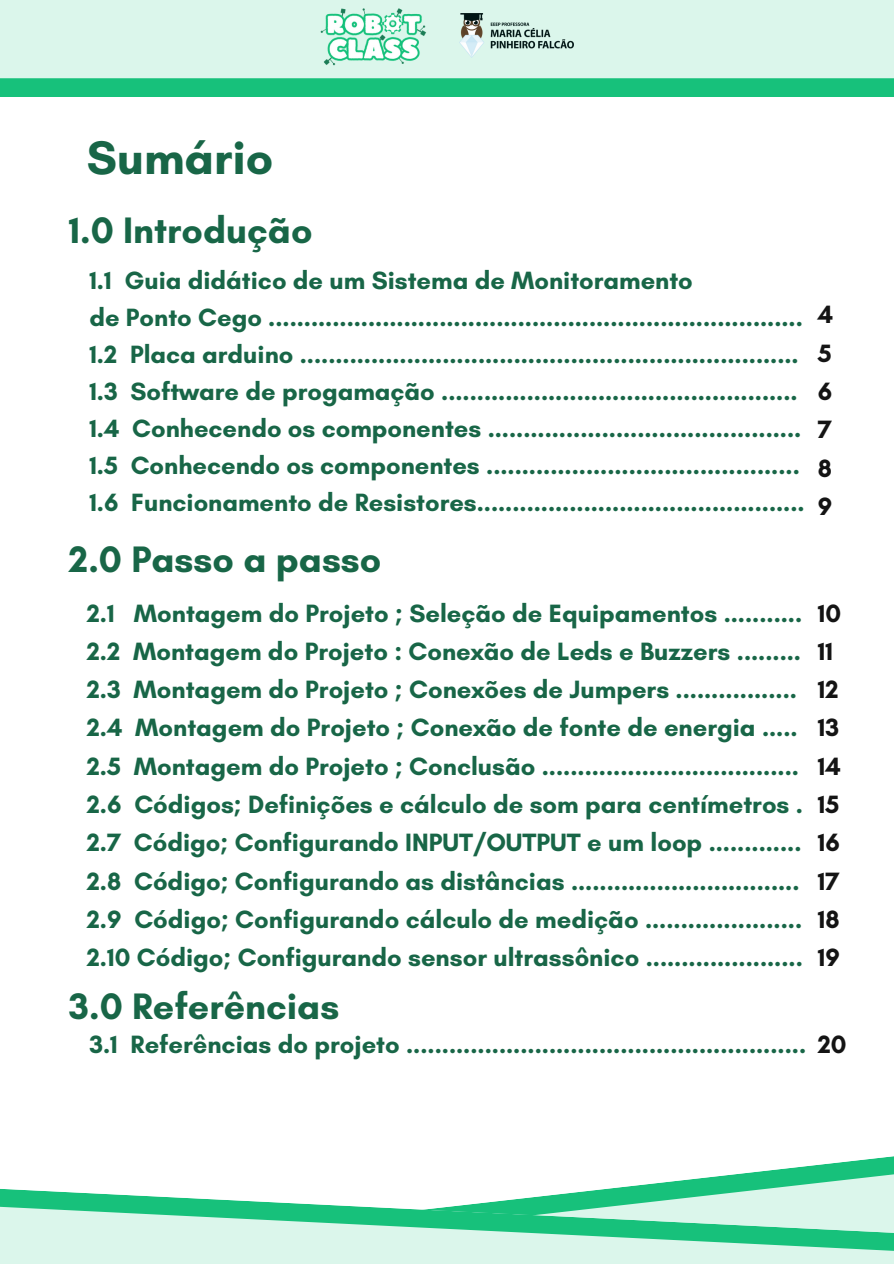
<style>
.page{position:relative;width:894px;height:1264px;background:#fff}
.page>*{position:absolute;margin:0;border:0;box-sizing:border-box;transform-origin:0 0}
.t1{font:700 48px "Glacial Indifference";color:#186647}
.t2{font:700 37.5px "Glacial Indifference";color:#186647}
.t3{font:700 25.5px "Glacial Indifference";color:#186647}
.t4{font:700 25.5px "Glacial Indifference";color:#141414}
</style>
<div class="page">
<svg style="left:0;top:0;width:893px;height:96px"></svg>
<img style="left:460px;top:14px;width:113px;height:43px">
<svg style="left:624px;top:1156px;width:269px;height:31px"></svg>
<svg style="left:0;top:1187px;width:893px;height:76px"></svg>
<img style="left:320px;top:6px;width:107px;height:59px">
<p class="t1" style="left:87px;top:128px;width:188px">Sumário</p>
<h1 class="t2" style="left:69px;top:208px;width:245px">1.0 Introdução</h1>
<h2 class="t3" style="left:89px;top:264px;width:605px">1.1 Guia didático de um Sistema de Monitoramento</h2>
<p class="t3" style="left:89px;top:301px;width:714px">de Ponto Cego ...........................................................................</p>
<p class="t3" style="left:89px;top:338px;width:710px">1.2 Placa arduino ......................................................................</p>
<p class="t3" style="left:89px;top:376px;width:709px">1.3 Software de progamação ..................................................</p>
<p class="t3" style="left:89px;top:413px;width:713px">1.4 Conhecendo os componentes ............................................</p>
<p class="t3" style="left:89px;top:450px;width:711px">1.5 Conhecendo os componentes ............................................</p>
<p class="t3" style="left:89px;top:487px;width:716px">1.6 Funcionamento de Resistores..............................................</p>
<p class="t2" style="left:69px;top:536px;width:314px">2.0 Passo a passo</p>
<h2 class="t3" style="left:87px;top:597px;width:716px">2.1 Montagem do Projeto ; Seleção de Equipamentos ...........</h2>
<p class="t3" style="left:87px;top:635px;width:715px">2.2 Montagem do Projeto : Conexão de Leds e Buzzers .........</p>
<p class="t3" style="left:87px;top:674px;width:711px">2.3 Montagem do Projeto ; Conexões de Jumpers .................</p>
<p class="t3" style="left:87px;top:712px;width:712px">2.4 Montagem do Projeto ; Conexão de fonte de energia .....</p>
<p class="t3" style="left:87px;top:750px;width:713px">2.5 Montagem do Projeto ; Conclusão ....................................</p>
<p class="t3" style="left:87px;top:788px;width:717px">2.6 Códigos; Definições e cálculo de som para centímetros .</p>
<p class="t3" style="left:87px;top:827px;width:716px">2.7 Código; Configurando INPUT/OUTPUT e um loop .............</p>
<p class="t3" style="left:87px;top:865px;width:714px">2.8 Código; Configurando as distâncias ................................</p>
<p class="t3" style="left:87px;top:903px;width:716px">2.9 Código; Configurando cálculo de medição ......................</p>
<p class="t3" style="left:87px;top:941px;width:717px">2.10 Código; Configurando sensor ultrassônico ......................</p>
<p class="t2" style="left:69px;top:983px;width:272px">3.0 Referências</p>
<p class="t3" style="left:89px;top:1029px;width:718px">3.1 Referências do projeto ........................................................</p>
<p class="t4" style="left:817px;top:299px;width:17px">4</p>
<p class="t4" style="left:817px;top:337px;width:15px">5</p>
<p class="t4" style="left:817px;top:376px;width:16px">6</p>
<h2 class="t4" style="left:817px;top:414px;width:15px">7</h2>
<p class="t4" style="left:817px;top:452px;width:16px">8</p>
<p class="t4" style="left:817px;top:490px;width:16px">9</p>
<p class="t4" style="left:817px;top:597px;width:25px">10</p>
<p class="t4" style="left:817px;top:635px;width:17px">11</p>
<p class="t4" style="left:817px;top:674px;width:22px">12</p>
<p class="t4" style="left:817px;top:712px;width:23px">13</p>
<p class="t4" style="left:817px;top:750px;width:25px">14</p>
<p class="t4" style="left:817px;top:788px;width:23px">15</p>
<p class="t4" style="left:817px;top:827px;width:24px">16</p>
<p class="t4" style="left:817px;top:865px;width:23px">17</p>
<p class="t4" style="left:817px;top:903px;width:23px">18</p>
<p class="t4" style="left:817px;top:941px;width:24px">19</p>
<p class="t4" style="left:817px;top:1029px;width:30px">20</p>
</div>
